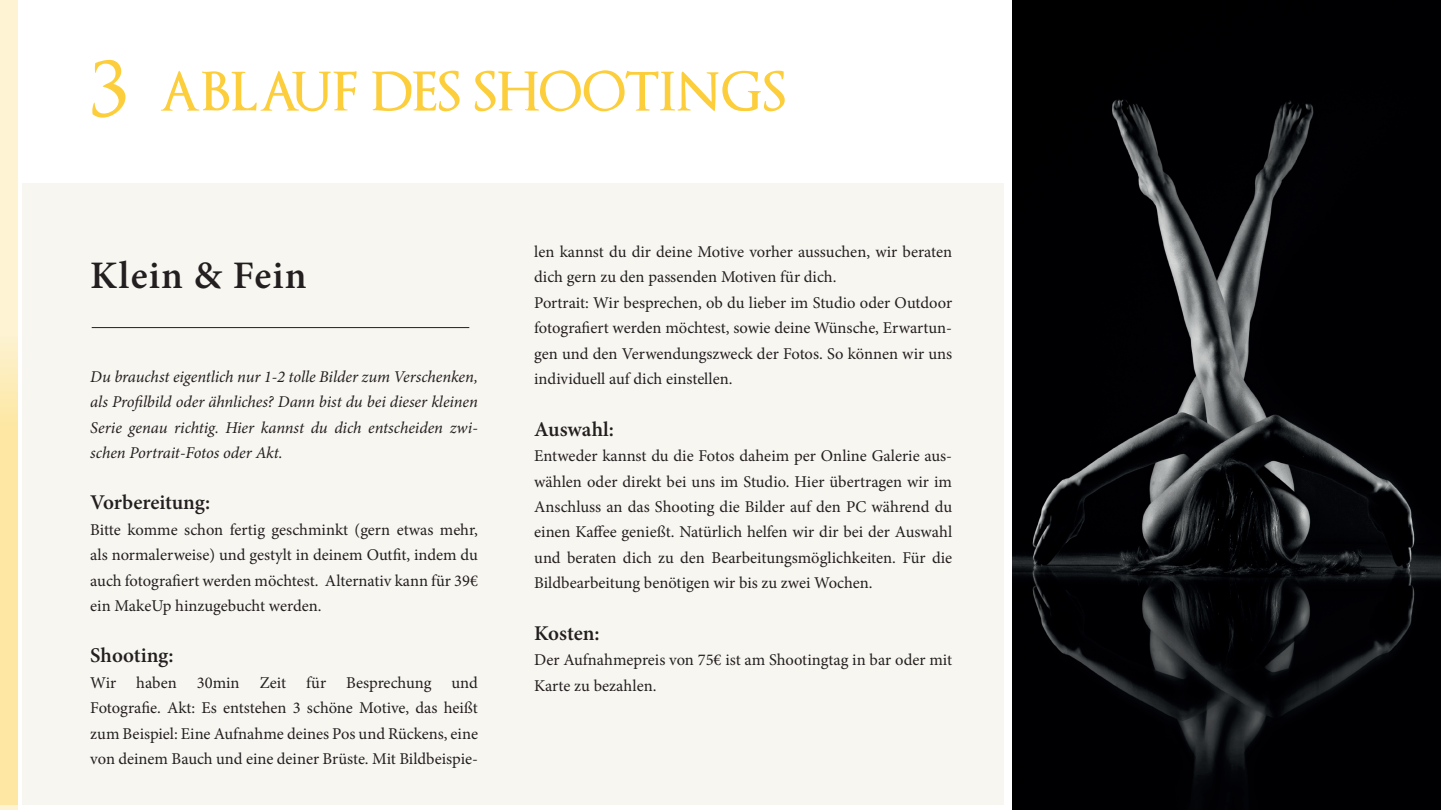
<style>
.page{position:relative;width:1441px;height:810px;background:#fff}
.page>*{position:absolute;margin:0;border:0;box-sizing:border-box;transform-origin:0 0}
.t1{font:600 52.5px "Optimus Princeps";color:#fcce3c}
.t2{font:600 39px "Minion Pro";letter-spacing:.03em;color:#231f20}
.t3{font:600 21px "Minion Pro";letter-spacing:-.005em;color:#231f20}
.t4{font:16.5px/25.5px "Minion Pro";color:#231f20;text-align:justify}
.t5{font:italic 16.5px/25.5px "Minion Pro";letter-spacing:-.005em;color:#231f20;text-align:justify}
.s1{font-weight:400;font-size:91.5px}
</style>
<div class="page">
<div style="left:22px;top:183px;width:981px;height:622px;background:#f8f6f1"></div>
<hr style="left:92px;top:327px;width:377px;height:1px;background:#231f20">
<div style="left:0;top:0;width:17px;height:810px;background:#fef3d2"></div>
<svg style="left:0;top:355px;width:17px;height:450px;background:#fde7a5"></svg>
<img style="left:1012px;top:0;width:428px;height:810px">
<h1 class="t1" style="left:90px;top:64px;width:697px"><span class="s1">3</span> ABLAUF DES SHOOTINGS</h1>
<h2 class="t2" style="left:90px;top:248px;width:218px">Klein &amp; Fein</h2>
<p class="t5" style="left:90px;top:364px;width:389px">Du brauchst eigentlich nur 1-2 tolle Bilder zum Verschenken, als Profilbild oder ähnliches? Dann bist du bei dieser kleinen Serie genau richtig. Hier kannst du dich entscheiden zwi&shy;schen Portrait-Fotos oder Akt.</p>
<p class="t3" style="left:90px;top:488px;width:121px">Vorbereitung:</p>
<p class="t4" style="left:90px;top:517px;width:389px">Bitte komme schon fertig geschminkt (gern etwas mehr, als normalerweise) und gestylt in deinem Outfit, indem du auch fotografiert werden möchtest. Alternativ kann für 39€ ein MakeUp hinzugebucht werden.</p>
<p class="t3" style="left:90px;top:641px;width:85px">Shooting:</p>
<p class="t4" style="left:90px;top:670px;width:389px">Wir haben 30min Zeit für Besprechung und Fotografie. Akt: Es entstehen 3 schöne Motive, das heißt zum Beispiel: Eine Aufnahme deines Pos und Rückens, eine von deinem Bauch und eine deiner Brüste. Mit Bildbeispie-</p>
<p class="t4" style="left:534px;top:239px;width:419px;text-align:left">len kannst du dir deine Motive vorher aussuchen, wir beraten dich gern zu den passenden Motiven für dich.<br>Portrait: Wir besprechen, ob du lieber im Studio oder Outdoor fotografiert werden möchtest, sowie deine Wünsche, Erwartun&shy;gen und den Verwendungszweck der Fotos. So können wir uns individuell auf dich einstellen.</p>
<p class="t3" style="left:534px;top:414px;width:81px">Auswahl:</p>
<p class="t4" style="left:534px;top:443px;width:419px">Entweder kannst du die Fotos daheim per Online Galerie aus&shy;wählen oder direkt bei uns im Studio. Hier übertragen wir im Anschluss an das Shooting die Bilder auf den PC während du einen Kaffee genießt. Natürlich helfen wir dir bei der Auswahl und beraten dich zu den Bearbeitungsmöglichkeiten. Für die Bildbearbeitung benötigen wir bis zu zwei Wochen.</p>
<p class="t3" style="left:534px;top:618px;width:67px">Kosten:</p>
<p class="t4" style="left:534px;top:647px;width:419px">Der Aufnahmepreis von 75€ ist am Shootingtag in bar oder mit<br>Karte zu bezahlen.</p>
</div>
